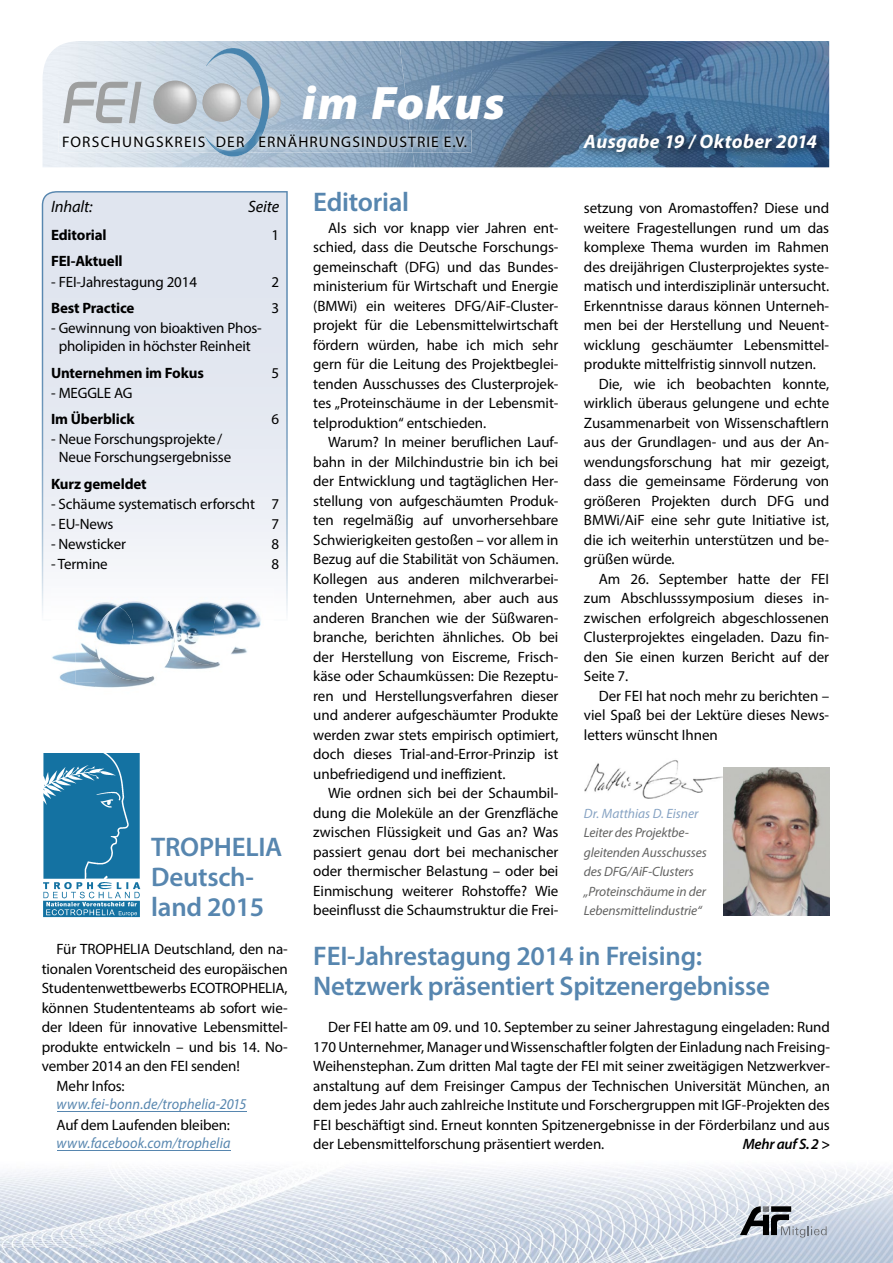
<style>
.page{position:relative;width:893px;height:1263px;background:#fff}
.page>*{position:absolute;margin:0;border:0;box-sizing:border-box;transform-origin:0 0}
.t1{font:italic 900 47.25px "Myriad Pro";color:#fff}
.t2{font:600 27px/30px "Myriad Pro";letter-spacing:-.01em;color:#5786af}
.t3{font:italic 700 19.5px "Myriad Pro";letter-spacing:.02em;color:#fff}
.t4{font:italic 16.5px "Myriad Pro";letter-spacing:-.01em;color:#000}
.t5{font:15.3px "Myriad Pro";letter-spacing:.07em;color:#000}
.t6{font:15px/19.5px "Myriad Pro";letter-spacing:-.005em;color:#000;text-align:justify}
.t7{font:700 15px "Myriad Pro";letter-spacing:-.01em;color:#000}
.t8{font:italic 15px "Myriad Pro";letter-spacing:.01em;color:#5786af;scale:.95 1}
.t9{font:italic 600 15px "Myriad Pro";letter-spacing:-.02em;color:#000}
.t10{font:italic 13.5px/19.5px "Myriad Pro";letter-spacing:-.01em;color:#636362}
.t11{font:italic 13.5px "Myriad Pro";color:#87a3c3}
</style>
<div class="page">
<img style="left:585px;top:760px;width:139px;height:38px">
<img style="left:43px;top:41px;width:356px;height:126px">
<img style="left:399px;top:41px;width:430px;height:126px">
<img style="left:202px;top:83px;width:39px;height:39px;border-radius:19px">
<img style="left:247px;top:85px;width:34px;height:34px;border-radius:17px">
<img style="left:153px;top:81px;width:44px;height:43px;border-radius:22px">
<svg style="left:63px;top:82px;width:78px;height:41px;background:#c4c9cd"></svg>
<img style="left:58px;top:130px;width:414px;height:23px">
<svg style="left:205px;top:48px;width:64px;height:109px;background:#aabdcd"></svg>
<img style="left:59px;top:130px;width:351px;height:22px">
<img style="left:410px;top:130px;width:61px;height:22px">
<img style="left:205px;top:130px;width:59px;height:22px">
<img style="left:0;top:1168px;width:893px;height:95px">
<svg style="left:42px;top:191px;width:246px;height:424px"></svg>
<img style="left:579px;top:128px;width:248px;height:34px">
<img style="left:740px;top:1206px;width:29px;height:29px">
<img style="left:771px;top:1214px;width:18px;height:21px">
<img style="left:771px;top:1206px;width:20px;height:6px">
<svg style="left:781px;top:1226px;width:46px;height:12px"></svg>
<img style="left:724px;top:767px;width:105px;height:148px">
<hr style="left:57px;top:1111px;width:189px;height:1px;background:#5786af">
<hr style="left:57px;top:1150px;width:173px;height:1px;background:#5786af">
<img style="left:52px;top:652px;width:43px;height:35px">
<img style="left:95px;top:683px;width:53px;height:5px">
<img style="left:51px;top:588px;width:223px;height:27px">
<img style="left:75px;top:600px;width:187px;height:83px">
<img style="left:100px;top:602px;width:74px;height:78px">
<img style="left:175px;top:604px;width:58px;height:60px">
<img style="left:78px;top:603px;width:55px;height:56px">
<img style="left:214px;top:604px;width:45px;height:45px">
<img style="left:43px;top:754px;width:98px;height:163px">
<h1 class="t1" style="left:303px;top:71px;width:204px">im Fokus</h1>
<p class="t5" style="left:62px;top:133px;width:406px">FORSCHUNGSKREIS DER ERNÄHRUNGSINDUSTRIE E.V.</p>
<h3 class="t3" style="left:584px;top:128px;width:235px">Ausgabe 19 / Oktober 2014</h3>
<p class="t4" style="left:51px;top:197px;width:43px">Inhalt:</p>
<p class="t4" style="left:248px;top:197px;width:33px">Seite</p>
<p class="t7" style="left:51px;top:225px;width:57px">Editorial</p>
<p class="t6" style="left:272px;top:225px;width:9px">1</p>
<p class="t7" style="left:51px;top:252px;width:73px">FEI-Aktuell</p>
<p class="t6" style="left:51px;top:271px;width:148px">- FEI-Jahrestagung 2014</p>
<p class="t6" style="left:272px;top:271px;width:9px">2</p>
<p class="t7" style="left:51px;top:298px;width:85px">Best Practice</p>
<p class="t6" style="left:272px;top:298px;width:9px">3</p>
<p class="t6" style="left:51px;top:319px;width:212px;line-height:18px;text-align:center">- Gewinnung von bioaktiven Phos&shy;pholipiden in höchster Reinheit</p>
<p class="t7" style="left:51px;top:363px;width:154px">Unternehmen im Fokus</p>
<p class="t6" style="left:272px;top:363px;width:9px">5</p>
<p class="t6" style="left:51px;top:383px;width:83px">- MEGGLE AG</p>
<p class="t7" style="left:51px;top:409px;width:85px">Im Überblick</p>
<p class="t6" style="left:272px;top:409px;width:9px">6</p>
<p class="t6" style="left:51px;top:430px;width:182px;line-height:18px;text-align:center">- Neue Forschungsprojekte /<br>Neue Forschungsergebnisse</p>
<p class="t7" style="left:51px;top:474px;width:97px">Kurz gemeldet</p>
<p class="t6" style="left:51px;top:494px;width:230px">- Schäume systematisch erforscht 7</p>
<p class="t6" style="left:51px;top:514px;width:64px">- EU-News</p>
<p class="t6" style="left:272px;top:514px;width:9px">7</p>
<p class="t6" style="left:51px;top:534px;width:77px">- Newsticker</p>
<p class="t6" style="left:272px;top:534px;width:9px">8</p>
<p class="t6" style="left:51px;top:554px;width:58px">- Termine</p>
<p class="t6" style="left:272px;top:554px;width:9px">8</p>
<h2 class="t2" style="left:151px;top:831px;width:133px">TROPHELIA<br>Deutsch&shy;land 2015</h2>
<p class="t6" style="left:57px;top:939px;width:233px">Für TROPHELIA Deutschland, den na-</p>
<p class="t6" style="left:42px;top:958px;width:247px">tionalen Vorentscheid des europäischen</p>
<p class="t6" style="left:42px;top:978px;width:247px">Studentenwettbewerbs ECOTROPHELIA,</p>
<p class="t6" style="left:42px;top:997px;width:247px">können Studententeams ab sofort wie-</p>
<p class="t6" style="left:42px;top:1017px;width:247px">der Ideen für innovative Lebensmittel-</p>
<p class="t6" style="left:42px;top:1036px;width:247px">produkte entwickeln – und bis 14. No-</p>
<p class="t6" style="left:42px;top:1056px;width:200px">vember 2014 an den FEI senden!</p>
<p class="t6" style="left:57px;top:1075px;width:70px">Mehr Infos:</p>
<p class="t8" style="left:57px;top:1094px;width:201px">www.fei-bonn.de/trophelia-2015</p>
<p class="t6" style="left:57px;top:1114px;width:175px">Auf dem Laufenden bleiben:</p>
<p class="t8" style="left:57px;top:1133px;width:184px">www.facebook.com/trophelia</p>
<h2 class="t2" style="left:313px;top:186px;width:97px">Editorial</h2>
<p class="t6" style="left:313px;top:217px;width:247px;text-indent:15px">Als sich vor knapp vier Jahren ent&shy;schied, dass die Deutsche Forschungs&shy;gemeinschaft (DFG) und das Bundes&shy;ministerium für Wirtschaft und Energie (BMWi) ein weiteres DFG/AiF-Cluster&shy;projekt für die Lebensmittelwirtschaft fördern würden, habe ich mich sehr gern für die Leitung des Projektbeglei&shy;tenden Ausschusses des Clusterprojek&shy;tes „Proteinschäume in der Lebensmit&shy;telproduktion“ entschieden.</p>
<p class="t6" style="left:313px;top:432px;width:247px;text-indent:15px">Warum? In meiner beruflichen Lauf&shy;bahn in der Milchindustrie bin ich bei der Entwicklung und tagtäglichen Her&shy;stellung von aufgeschäumten Produk&shy;ten regelmäßig auf unvorhersehbare Schwierigkeiten gestoßen – vor allem in Bezug auf die Stabilität von Schäumen.<br>Kollegen aus anderen milchverarbei&shy;tenden Unternehmen, aber auch aus anderen Branchen wie der Süßwaren&shy;branche, berichten ähnliches. Ob bei der Herstellung von Eiscreme, Frisch&shy;käse oder Schaumküssen: Die Rezeptu&shy;ren und Herstellungsverfahren dieser und anderer aufgeschäumter Produkte werden zwar stets empirisch optimiert, doch dieses Trial-and-Error-Prinzip ist unbefriedigend und ineffizient.</p>
<p class="t6" style="left:313px;top:783px;width:247px;text-indent:15px">Wie ordnen sich bei der Schaumbil&shy;dung die Moleküle an der Grenzfläche zwischen Flüssigkeit und Gas an? Was passiert genau dort bei mechanischer oder thermischer Belastung – oder bei Einmischung weiterer Rohstoffe? Wie beeinflusst die Schaumstruktur die Frei-</p>
<p class="t6" style="left:584px;top:198px;width:247px">setzung von Aromastoffen? Diese und</p>
<p class="t6" style="left:584px;top:217px;width:247px">weitere Fragestellungen rund um das</p>
<p class="t6" style="left:584px;top:237px;width:247px">komplexe Thema wurden im Rahmen</p>
<p class="t6" style="left:584px;top:256px;width:247px">des dreijährigen Clusterprojektes syste-</p>
<p class="t6" style="left:584px;top:276px;width:247px">matisch und interdisziplinär untersucht.</p>
<p class="t6" style="left:584px;top:295px;width:247px">Erkenntnisse daraus können Unterneh-</p>
<p class="t6" style="left:584px;top:315px;width:247px">men bei der Herstellung und Neuent-</p>
<p class="t6" style="left:584px;top:334px;width:247px">wicklung geschäumter Lebensmittel-</p>
<p class="t6" style="left:584px;top:354px;width:234px">produkte mittelfristig sinnvoll nutzen.</p>
<p class="t6" style="left:599px;top:373px;width:232px">Die, wie ich beobachten konnte,</p>
<p class="t6" style="left:584px;top:393px;width:247px">wirklich überaus gelungene und echte</p>
<p class="t6" style="left:584px;top:412px;width:247px">Zusammenarbeit von Wissenschaftlern</p>
<p class="t6" style="left:584px;top:432px;width:247px">aus der Grundlagen- und aus der An-</p>
<p class="t6" style="left:584px;top:451px;width:247px">wendungsforschung hat mir gezeigt,</p>
<p class="t6" style="left:584px;top:471px;width:247px">dass die gemeinsame Förderung von</p>
<p class="t6" style="left:584px;top:490px;width:247px">größeren Projekten durch DFG und</p>
<p class="t6" style="left:584px;top:510px;width:247px">BMWi/AiF eine sehr gute Initiative ist,</p>
<p class="t6" style="left:584px;top:529px;width:247px">die ich weiterhin unterstützen und be-</p>
<p class="t6" style="left:584px;top:549px;width:92px">grüßen würde.</p>
<p class="t6" style="left:599px;top:568px;width:232px">Am 26. September hatte der FEI</p>
<p class="t6" style="left:584px;top:588px;width:247px">zum Abschlusssymposium dieses in-</p>
<p class="t6" style="left:584px;top:607px;width:247px">zwischen erfolgreich abgeschlossenen</p>
<p class="t6" style="left:584px;top:627px;width:247px">Clusterprojektes eingeladen. Dazu fin-</p>
<p class="t6" style="left:584px;top:646px;width:247px">den Sie einen kurzen Bericht auf der</p>
<p class="t6" style="left:584px;top:666px;width:46px">Seite 7.</p>
<p class="t6" style="left:599px;top:685px;width:232px">Der FEI hat noch mehr zu berichten –</p>
<p class="t6" style="left:584px;top:705px;width:247px">viel Spaß bei der Lektüre dieses News-</p>
<p class="t6" style="left:584px;top:724px;width:135px">letters wünscht Ihnen</p>
<p class="t11" style="left:584px;top:805px;width:116px">Dr. Matthias D. Eisner</p>
<p class="t10" style="left:584px;top:822px;width:124px">Leiter des Projektbe&shy;gleitenden Ausschusses des DFG/AiF-Clusters „Proteinschäume in der<br>Lebensmittelindustrie“</p>
<h2 class="t2" style="left:313px;top:941px;width:458px">FEI-Jahrestagung 2014 in Freising:<br>Netzwerk präsentiert Spitzenergebnisse</h2>
<p class="t6" style="left:313px;top:1017px;width:518px;text-indent:15px">Der FEI hatte am 09. und 10. September zu seiner Jahrestagung eingeladen: Rund 170 Unternehmer, Manager und Wissenschaftler folgten der Einladung nach Freising-Weihenstephan. Zum dritten Mal tagte der FEI mit seiner zweitägigen Netzwerkver&shy;anstaltung auf dem Freisinger Campus der Technischen Universität München, an dem jedes Jahr auch zahlreiche Institute und Forschergruppen mit IGF-Projekten des FEI beschäftigt sind. Erneut konnten Spitzenergebnisse in der Förderbilanz und aus der Lebensmittelforschung präsentiert werden.</p>
<p class="t9" style="left:743px;top:1134px;width:89px">Mehr auf S. 2 &gt;</p>
</div>
